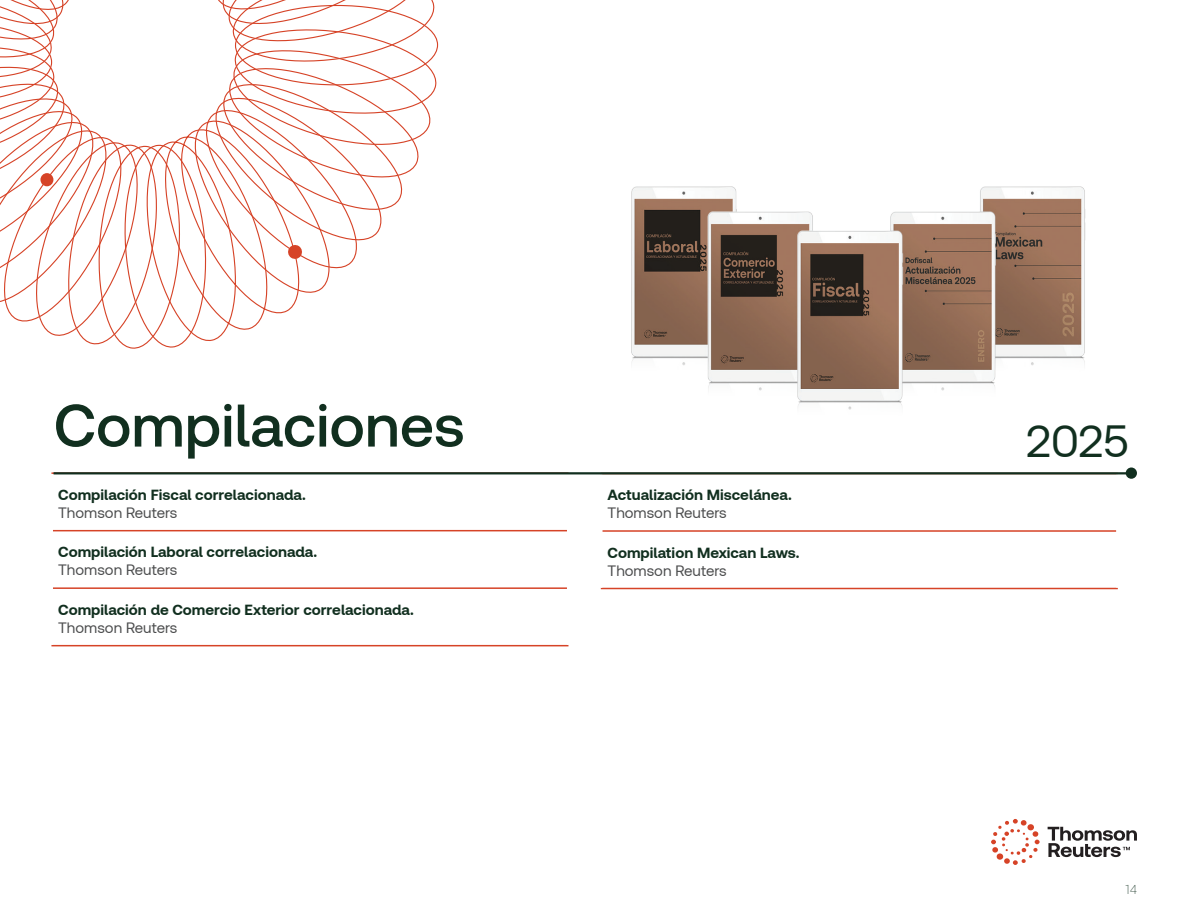
<style>
.page{position:relative;width:1191px;height:919px;background:#fff}
.page>*{position:absolute;margin:0;border:0;box-sizing:border-box;transform-origin:0 0}
.t1{font:500 60px "Clario";color:#112f1f}
.t2{font:45px "Clario";color:#112f1f}
.t3{font:700 15px "Clario";color:#112f1f}
.t4{font:15px "Clario";color:#4b4c4d}
.t5{font:200 13.5px "Knowledge 2017";color:#112f1f}
</style>
<div class="page">
<svg style="left:1047px;top:826px;width:90px;height:31px"></svg>
<svg style="left:991px;top:819px;width:48px;height:45px"></svg>
<hr style="left:602px;top:530px;width:514px;height:1px;background:#d64327">
<hr style="left:601px;top:587px;width:516px;height:2px;background:#d64327">
<svg style="left:0;top:0;width:438px;height:349px"></svg>
<hr style="left:51px;top:472px;width:517px;height:2px;background:#d64327">
<hr style="left:53px;top:530px;width:514px;height:1px;background:#d64327">
<hr style="left:53px;top:587px;width:514px;height:2px;background:#d64327">
<hr style="left:51px;top:645px;width:517px;height:1px;background:#d64327">
<img style="left:631px;top:186px;width:455px;height:224px">
<hr style="left:54px;top:472px;width:1077px;height:2px;background:#112f1f">
<div style="left:1125px;top:467px;width:12px;height:11px;background:#112f1f;border-radius:50%"></div>
<div style="left:40px;top:173px;width:13px;height:13px;background:#d64327;border-radius:50%"></div>
<h1 class="t1" style="left:54px;top:388px;width:412px">Compilaciones</h1>
<p class="t3" style="left:58px;top:485px;width:249px">Compilación Fiscal correlacionada.</p>
<p class="t4" style="left:58px;top:503px;width:121px">Thomson Reuters</p>
<p class="t3" style="left:58px;top:542px;width:260px">Compilación Laboral correlacionada.</p>
<p class="t4" style="left:58px;top:560px;width:121px">Thomson Reuters</p>
<p class="t3" style="left:58px;top:600px;width:357px">Compilación de Comercio Exterior correlacionada.</p>
<p class="t4" style="left:58px;top:618px;width:121px">Thomson Reuters</p>
<p class="t3" style="left:607px;top:485px;width:186px">Actualización Miscelánea.</p>
<p class="t4" style="left:607px;top:503px;width:121px">Thomson Reuters</p>
<p class="t3" style="left:607px;top:543px;width:193px">Compilation Mexican Laws.</p>
<p class="t4" style="left:607px;top:561px;width:121px">Thomson Reuters</p>
<h2 class="t2" style="left:1026px;top:413px;width:104px">2025</h2>
<p class="t5" style="left:1125px;top:880px;width:13px">14</p>
</div>
